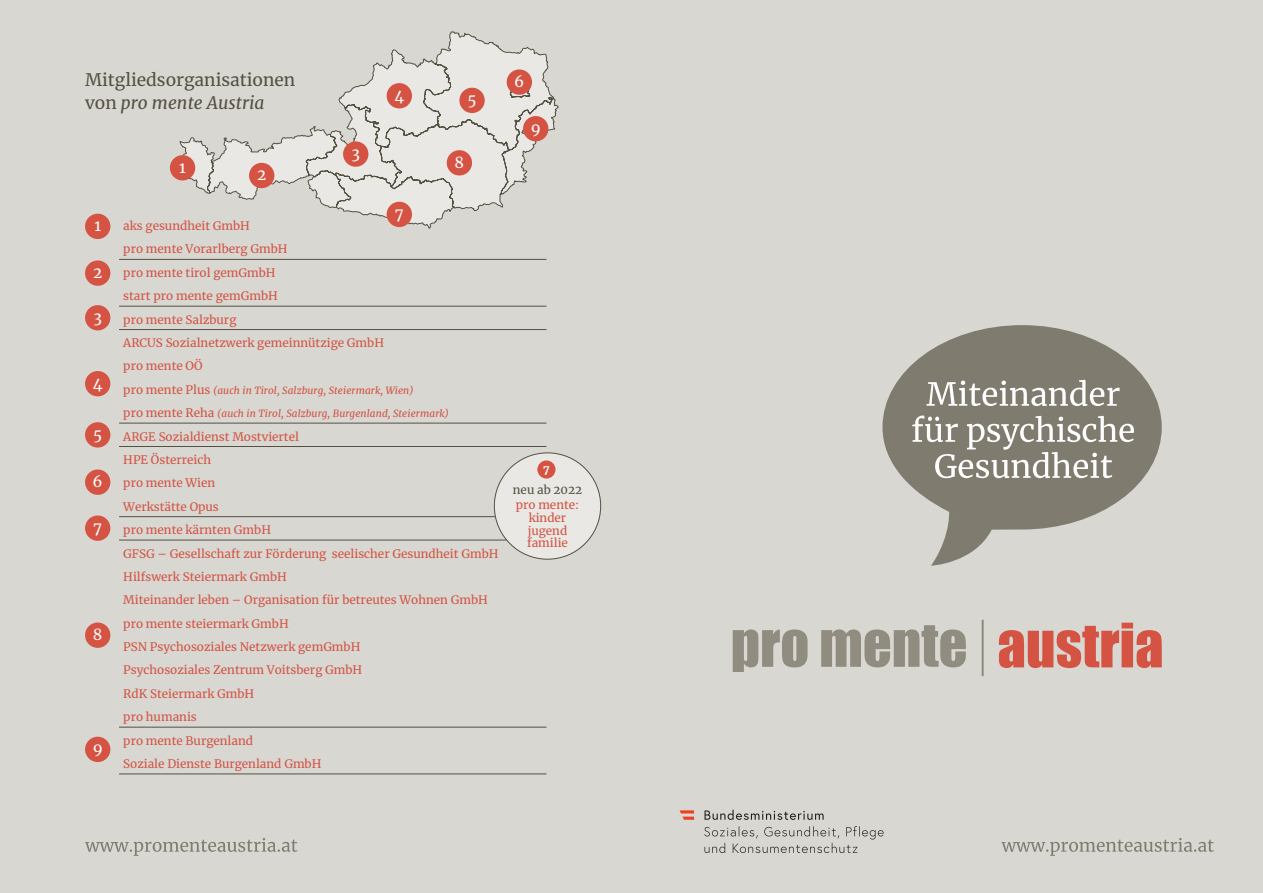
<style>
.page{position:relative;width:1263px;height:893px;background:#d8d7d2}
.page>*{position:absolute;margin:0;border:0;box-sizing:border-box;transform-origin:0 0}
.t1{font:17.25px/22.5px "Merriweather";color:#555142}
.t2{font:15.3px "Merriweather";color:#fff}
.t3{font:11.7px/23.4px "Merriweather";color:#d45343}
.t4{font:11.7px "Merriweather";color:#555142}
.t5{font:700 10.95px "Merriweather";color:#fff}
.t6{font:italic 9.9px "Merriweather";letter-spacing:.01em;color:#d45343}
.s1{font-style:italic}
.s2{font-style:normal;font-size:11.7px}
</style>
<div class="page">
<svg style="left:882px;top:325px;width:280px;height:241px;fill:#7f7b6e"></svg>
<svg style="left:912px;top:415px;width:222px;height:63px;background:#9a978d"></svg>
<svg style="left:926px;top:380px;width:193px;height:26px;background:#a4a198"></svg>
<svg style="left:733px;top:625px;width:233px;height:47px"></svg>
<hr style="left:982px;top:620px;width:2px;height:56px;background:#8a8679">
<svg style="left:999px;top:623px;width:163px;height:45px"></svg>
<svg style="left:1001px;top:838px;width:213px;height:18px"></svg>
<div style="left:85px;top:422px;width:25px;height:26px;background:#d45343;border-radius:50%"></div>
<div style="left:85px;top:469px;width:25px;height:26px;background:#d45343;border-radius:50%"></div>
<div style="left:85px;top:737px;width:25px;height:25px;background:#d45343;border-radius:50%"></div>
<div style="left:85px;top:622px;width:25px;height:26px;background:#d45343;border-radius:50%"></div>
<div style="left:85px;top:515px;width:25px;height:26px;background:#d45343;border-radius:50%"></div>
<div style="left:85px;top:214px;width:25px;height:25px;background:#d45343;border-radius:50%"></div>
<div style="left:85px;top:260px;width:25px;height:26px;background:#d45343;border-radius:50%"></div>
<div style="left:85px;top:305px;width:25px;height:25px;background:#d45343;border-radius:50%"></div>
<div style="left:85px;top:371px;width:25px;height:25px;background:#d45343;border-radius:50%"></div>
<hr style="left:119px;top:516px;width:427px;height:1px;background:#555142">
<hr style="left:119px;top:727px;width:427px;height:1px;background:#555142">
<hr style="left:119px;top:540px;width:427px;height:1px;background:#555142">
<hr style="left:119px;top:774px;width:427px;height:1px;background:#555142">
<hr style="left:119px;top:329px;width:427px;height:1px;background:#555142">
<hr style="left:119px;top:259px;width:427px;height:1px;background:#555142">
<hr style="left:119px;top:423px;width:427px;height:1px;background:#555142">
<hr style="left:119px;top:306px;width:427px;height:1px;background:#555142">
<hr style="left:119px;top:446px;width:427px;height:1px;background:#555142">
<svg style="left:85px;top:838px;width:212px;height:18px"></svg>
<svg style="left:179px;top:31px;width:380px;height:198px"></svg>
<div style="left:507px;top:69px;width:25px;height:26px;background:#d45343;border-radius:50%"></div>
<div style="left:459px;top:88px;width:26px;height:25px;background:#d45343;border-radius:50%"></div>
<div style="left:523px;top:116px;width:25px;height:25px;background:#d45343;border-radius:50%"></div>
<div style="left:447px;top:150px;width:25px;height:25px;background:#d45343;border-radius:50%"></div>
<div style="left:387px;top:202px;width:25px;height:25px;background:#d45343;border-radius:50%"></div>
<div style="left:343px;top:141px;width:25px;height:26px;background:#d45343;border-radius:50%"></div>
<div style="left:387px;top:83px;width:25px;height:25px;background:#d45343;border-radius:50%"></div>
<div style="left:249px;top:163px;width:25px;height:25px;background:#d45343;border-radius:50%"></div>
<div style="left:170px;top:155px;width:25px;height:25px;background:#d45343;border-radius:50%"></div>
<svg style="left:704px;top:826px;width:180px;height:27px"></svg>
<svg style="left:704px;top:810px;width:120px;height:10px"></svg>
<svg style="left:679px;top:810px;width:15px;height:10px"></svg>
<div style="left:494px;top:453px;width:107px;height:106px;background:#e9e8e4;border-radius:50%"></div>
<div style="left:537px;top:460px;width:18px;height:19px;background:#d45343;border-radius:50%"></div>
<h1 class="t1" style="left:85px;top:68px;width:212px">Mitgliedsorganisationen von <span class="s1">pro mente Austria</span></h1>
<h2 class="t2" style="left:179px;top:157px;width:8px">1</h2>
<h2 class="t2" style="left:257px;top:164px;width:11px">2</h2>
<h2 class="t2" style="left:351px;top:143px;width:10px">3</h2>
<h2 class="t2" style="left:394px;top:85px;width:11px">4</h2>
<h2 class="t2" style="left:467px;top:89px;width:11px">5</h2>
<h2 class="t2" style="left:455px;top:152px;width:11px">8</h2>
<h2 class="t2" style="left:94px;top:215px;width:8px">1</h2>
<h2 class="t2" style="left:93px;top:262px;width:11px">2</h2>
<h2 class="t2" style="left:93px;top:307px;width:10px">3</h2>
<h2 class="t2" style="left:93px;top:372px;width:11px">4</h2>
<h2 class="t2" style="left:93px;top:424px;width:11px">5</h2>
<h2 class="t2" style="left:93px;top:471px;width:12px">6</h2>
<h2 class="t2" style="left:93px;top:517px;width:10px">7</h2>
<h2 class="t2" style="left:93px;top:624px;width:11px">8</h2>
<h2 class="t2" style="left:93px;top:738px;width:12px">9</h2>
<h2 class="t2" style="left:395px;top:203px;width:10px">7</h2>
<p class="t3" style="left:123px;top:214px;width:262px">aks gesundheit GmbH<br>pro mente Vorarlberg GmbH<br>pro mente tirol gemGmbH<br>start pro mente gemGmbH<br>pro mente Salzburg<br>ARCUS Sozialnetzwerk gemeinnützige GmbH pro mente OÖ</p>
<p class="t6" style="left:123px;top:383px;width:292px"><span class="s2">pro mente Plus</span> (auch in Tirol, Salzburg, Steiermark, Wien)</p>
<p class="t6" style="left:123px;top:407px;width:327px"><span class="s2">pro mente Reha</span> (auch in Tirol, Salzburg, Burgenland, Steiermark)</p>
<p class="t3" style="left:123px;top:424px;width:377px">ARGE Sozialdienst Mostviertel<br>HPE Österreich<br>pro mente Wien<br>Werkstätte Opus<br>pro mente kärnten GmbH<br>GFSG – Gesellschaft zur Förderung seelischer Gesundheit GmbH<br>Hilfswerk Steiermark GmbH<br>Miteinander leben – Organisation für betreutes Wohnen GmbH pro mente steiermark GmbH<br>PSN Psychosoziales Netzwerk gemGmbH<br>Psychosoziales Zentrum Voitsberg GmbH<br>RdK Steiermark GmbH<br>pro humanis<br>pro mente Burgenland<br>Soziale Dienste Burgenland GmbH</p>
<h2 class="t2" style="left:514px;top:71px;width:12px">6</h2>
<h2 class="t2" style="left:531px;top:117px;width:12px">9</h2>
<p class="t5" style="left:543px;top:461px;width:8px">7</p>
<p class="t4" style="left:513px;top:481px;width:71px">neu ab 2022</p>
<p class="t3" style="left:516px;top:498px;width:65px;line-height:12.6px;text-align:center">pro mente: kinder jugend familie</p>
</div>
